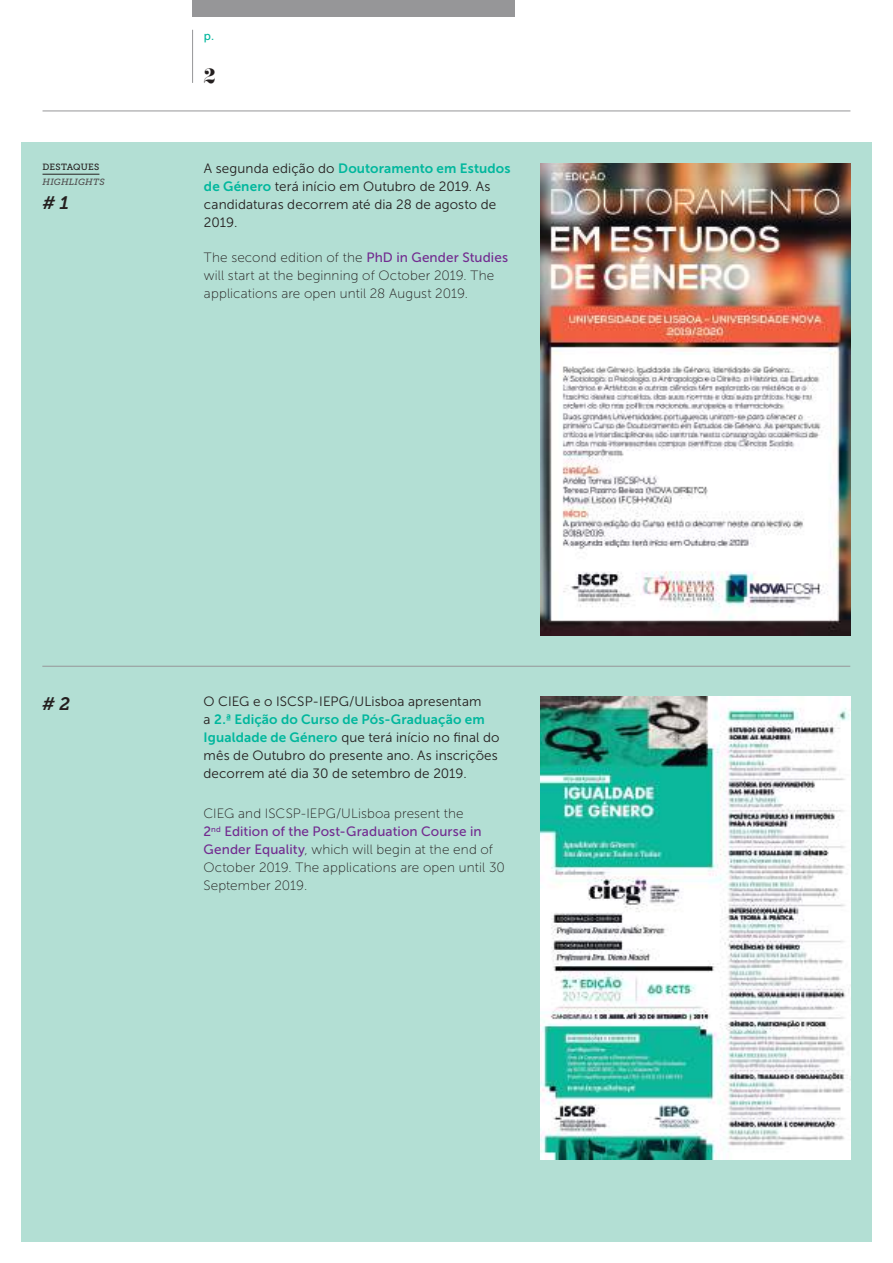
<style>
.page{position:relative;width:893px;height:1263px;background:#fff}
.page>*{position:absolute;margin:0;border:0;box-sizing:border-box;transform-origin:0 0}
.t1{font:italic 18px "Museo Slab 700";color:#241f1f}
.t2{font:18px "Eloquent JF Pro";color:#241f1f}
.t3{font:13.5px/18px "Museo Sans 100";letter-spacing:.01em;color:#241f1f}
.t4{font:13.5px/18px "Museo Sans 300";letter-spacing:.005em;color:#241f1f}
.t5{font:13.5px "Museo Sans 700";letter-spacing:.01em;color:#01b79d}
.t6{font:13.5px "Museo Sans 500";letter-spacing:.005em;color:#722c90}
.t7{font:12px "Museo Sans 500";color:#01b79d}
.t8{font:italic 9px "Museo Slab 500";letter-spacing:.02em;color:#4e4b4c}
.t9{font:9px "Museo Slab 500";letter-spacing:.02em;color:#241f1f}
.s1{font-family:"Museo Sans 300";color:#241f1f}
.s2{font-family:"Museo Sans 700";color:#01b79d}
.s3{font-family:"Museo Sans 500";color:#722c90}
</style>
<div class="page">
<div style="left:192px;top:0;width:322px;height:17px;background:#969698"></div>
<hr style="left:192px;top:30px;width:1px;height:53px;background:#969698">
<hr style="left:43px;top:111px;width:807px;height:1px;background:#969698">
<div style="left:21px;top:142px;width:851px;height:1100px;background:#b3dfd4"></div>
<hr style="left:43px;top:174px;width:56px;height:1px;background:#241f1f">
<img style="left:540px;top:163px;width:311px;height:472px">
<hr style="left:42px;top:666px;width:808px;height:1px;background:#969698">
<img style="left:540px;top:696px;width:310px;height:464px">
<p class="t9" style="left:43px;top:162px;width:58px">DESTAQUES</p>
<p class="t8" style="left:43px;top:177px;width:64px">HIGHLIGHTS</p>
<h1 class="t1" style="left:43px;top:193px;width:28px"># 1</h1>
<p class="t7" style="left:204px;top:29px;width:12px">p.</p>
<h1 class="t2" style="left:204px;top:66px;width:13px">2</h1>
<p class="t5" style="left:204px;top:161px;width:308px"><span class="s1">A segunda edição do</span> Doutoramento em Estudos</p>
<p class="t4" style="left:204px;top:178px;width:294px"><span class="s2">de Género</span> terá início em Outubro de 2019. As candidaturas decorrem até dia 28 de agosto de<br>2019.</p>
<p class="t3" style="left:204px;top:249px;width:306px">The second edition of the <span class="s3">PhD in Gender Studies </span>will start at the beginning of October 2019. The applications are open until 28 August 2019.</p>
<h1 class="t1" style="left:42px;top:693px;width:30px"># 2</h1>
<p class="t4" style="left:204px;top:693px;width:279px">O CIEG e o ISCSP-IEPG/ULisboa apresentam</p>
<p class="t5" style="left:204px;top:712px;width:283px"><span class="s1">a</span> 2.ª Edição do Curso de Pós-Graduação em</p>
<p class="t4" style="left:204px;top:729px;width:298px"><span class="s2">Igualdade de Género</span> que terá início no final do mês de Outubro do presente ano. As inscrições decorrem até dia 30 de setembro de 2019.</p>
<p class="t3" style="left:203px;top:805px;width:262px">CIEG and ISCSP-IEPG/ULisboa present the</p>
<p class="t6" style="left:203px;top:824px;width:280px">2<sup>nd</sup> Edition of the Post-Graduation Course in</p>
<p class="t3" style="left:203px;top:841px;width:303px"><span class="s3">Gender Equality</span>, which will begin at the end of<br>October 2019. The applications are open until 30<br>September 2019.</p>
</div>
